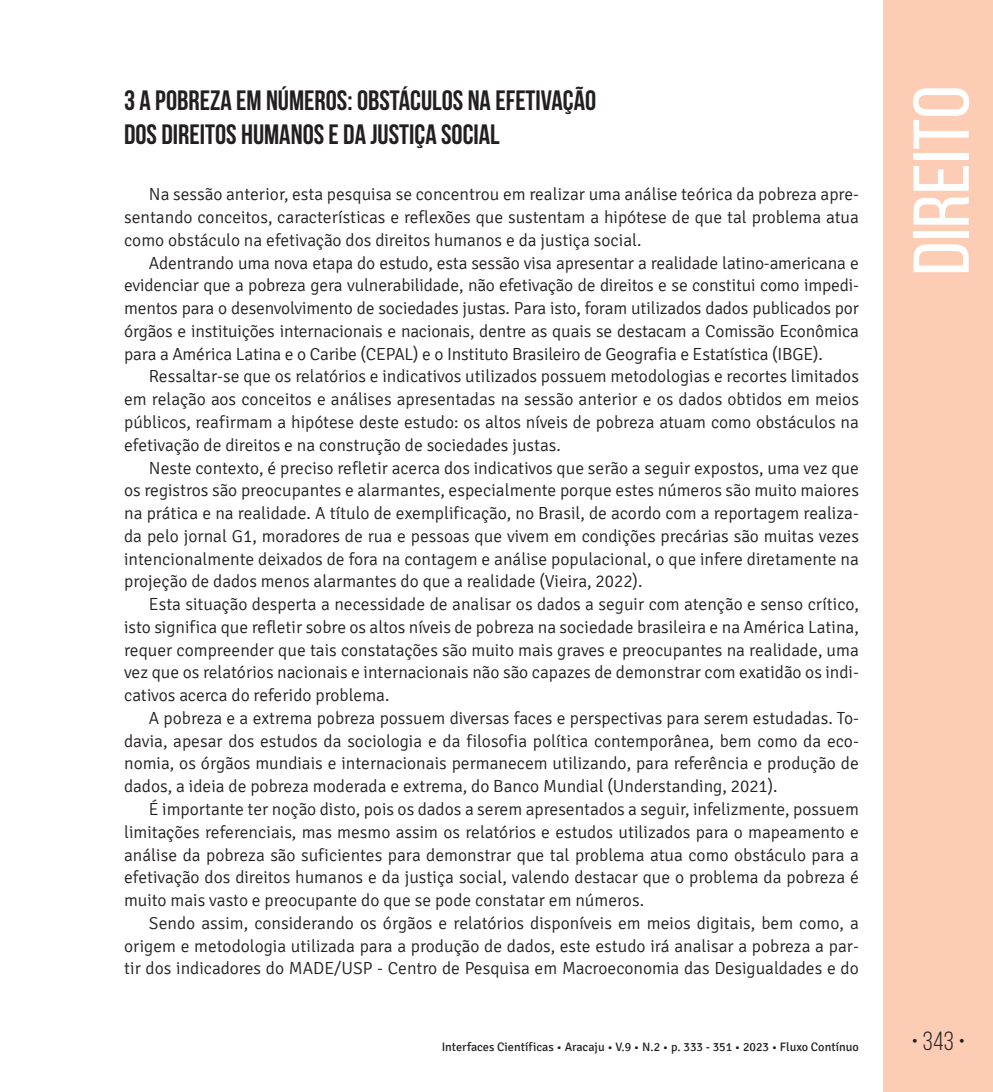
<style>
.page{position:relative;width:993px;height:1092px;background:#fff}
.page>*{position:absolute;margin:0;border:0;box-sizing:border-box;transform-origin:0 0}
.t1{font:78.75px "Bebas Neue";color:#fff;scale:1.09 1}
.t2{font:700 28px/33.6px "Bebas Neue";color:#231f20}
.t3{font:26.25px "Bebas Neue";color:#231f20}
.t4{font:300 17.5px/22.8px "Signika";color:#231f20;text-align:justify}
.t5{font:12.25px "Signika";color:#231f20}
</style>
<div class="page">
<div style="left:883px;top:0;width:109px;height:1091px;background:#fcccb5"></div>
<h2 class="t2" style="left:124px;top:83px;width:473px">3 A POBREZA EM NÚMEROS: OBSTÁCULOS NA EFETIVAÇÃO<br>DOS DIREITOS HUMANOS E DA JUSTIÇA SOCIAL</h2>
<p class="t4" style="left:124px;top:183px;width:736px;text-indent:25px">Na sessão anterior, esta pesquisa se concentrou em realizar uma análise teórica da pobreza apre&shy;sentando conceitos, características e reflexões que sustentam a hipótese de que tal problema atua como obstáculo na efetivação dos direitos humanos e da justiça social.</p>
<p class="t4" style="left:124px;top:252px;width:736px;text-indent:25px">Adentrando uma nova etapa do estudo, esta sessão visa apresentar a realidade latino-americana e evidenciar que a pobreza gera vulnerabilidade, não efetivação de direitos e se constitui como impedi&shy;mentos para o desenvolvimento de sociedades justas. Para isto, foram utilizados dados publicados por órgãos e instituições internacionais e nacionais, dentre as quais se destacam a Comissão Econômica para a América Latina e o Caribe (CEPAL) e o Instituto Brasileiro de Geografia e Estatística (IBGE).</p>
<p class="t4" style="left:124px;top:365px;width:736px;text-indent:25px">Ressaltar-se que os relatórios e indicativos utilizados possuem metodologias e recortes limitados em relação aos conceitos e análises apresentadas na sessão anterior e os dados obtidos em meios públicos, reafirmam a hipótese deste estudo: os altos níveis de pobreza atuam como obstáculos na efetivação de direitos e na construção de sociedades justas.</p>
<p class="t4" style="left:124px;top:456px;width:736px;text-indent:25px">Neste contexto, é preciso refletir acerca dos indicativos que serão a seguir expostos, uma vez que os registros são preocupantes e alarmantes, especialmente porque estes números são muito maiores na prática e na realidade. A título de exemplificação, no Brasil, de acordo com a reportagem realiza&shy;da pelo jornal G1, moradores de rua e pessoas que vivem em condições precárias são muitas vezes intencionalmente deixados de fora na contagem e análise populacional, o que infere diretamente na projeção de dados menos alarmantes do que a realidade (Vieira, 2022).</p>
<p class="t4" style="left:124px;top:593px;width:736px;text-indent:25px">Esta situação desperta a necessidade de analisar os dados a seguir com atenção e senso crítico, isto significa que refletir sobre os altos níveis de pobreza na sociedade brasileira e na América Latina, requer compreender que tais constatações são muito mais graves e preocupantes na realidade, uma vez que os relatórios nacionais e internacionais não são capazes de demonstrar com exatidão os indi&shy;cativos acerca do referido problema.</p>
<p class="t4" style="left:124px;top:707px;width:736px;text-indent:25px">A pobreza e a extrema pobreza possuem diversas faces e perspectivas para serem estudadas. To&shy;davia, apesar dos estudos da sociologia e da filosofia política contemporânea, bem como da eco&shy;nomia, os órgãos mundiais e internacionais permanecem utilizando, para referência e produção de dados, a ideia de pobreza moderada e extrema, do Banco Mundial (Understanding, 2021).</p>
<p class="t4" style="left:124px;top:798px;width:736px;text-indent:25px">É importante ter noção disto, pois os dados a serem apresentados a seguir, infelizmente, possuem limitações referenciais, mas mesmo assim os relatórios e estudos utilizados para o mapeamento e análise da pobreza são suficientes para demonstrar que tal problema atua como obstáculo para a efetivação dos direitos humanos e da justiça social, valendo destacar que o problema da pobreza é muito mais vasto e preocupante do que se pode constatar em números.</p>
<p class="t4" style="left:124px;top:911px;width:736px;text-indent:25px">Sendo assim, considerando os órgãos e relatórios disponíveis em meios digitais, bem como, a origem e metodologia utilizada para a produção de dados, este estudo irá analisar a pobreza a par&shy;tir dos indicadores do MADE/USP - Centro de Pesquisa em Macroeconomia das Desigualdades e do</p>
<h1 class="t1" style="left:898px;top:275px;width:176px;rotate:-90deg">Direito</h1>
<p class="t5" style="left:441px;top:1040px;width:418px">Interfaces Científicas • Aracaju • V.9 • N.2 • p. 333 - 351 • 2023 • Fluxo Contínuo</p>
<h3 class="t3" style="left:911px;top:1026px;width:55px">• 343 •</h3>
</div>
